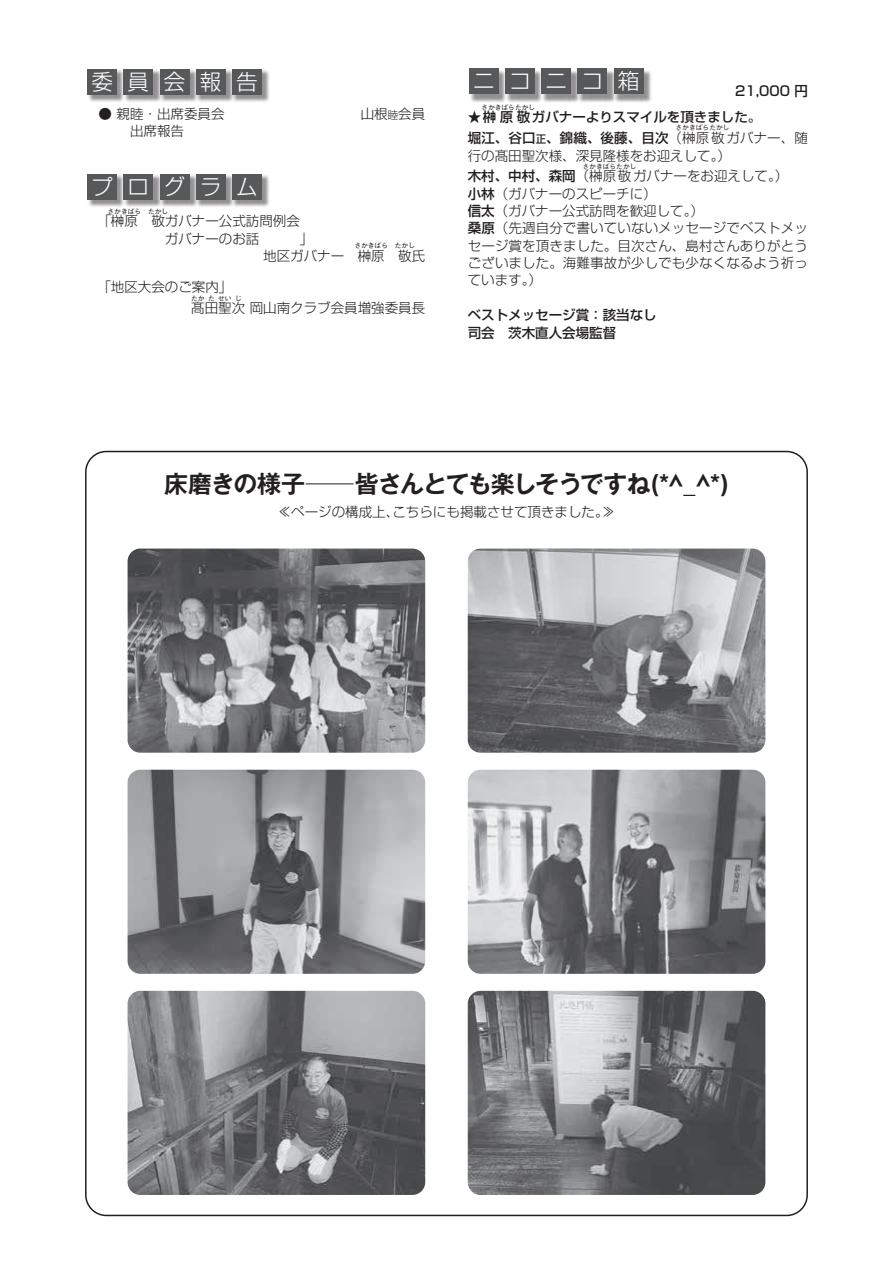
<style>
.page{position:relative;width:893px;height:1263px;background:#fff}
.page>*{position:absolute;margin:0;border:0;box-sizing:border-box;transform-origin:0 0}
.t1{font:700 24px "Gothic MB101 Pro De";letter-spacing:-.045em;color:#231f20}
.t2{font:300 21.6px "Shin Go";letter-spacing:.675em;color:#fff}
.t3{font:300 21.6px "Shin Go Pro";letter-spacing:.675em;color:#fff}
.t4{font:300 13.5px/17.4px "Shin Go Pr 6";color:#231f20}
.t5{font:500 13.5px/17.4px "Shin Go Pr 6";color:#231f20}
.t6{font:300 6.75px "Shin Go Pr 6";color:#231f20}
.t7{font:500 6.75px "Shin Go Pr 6";color:#231f20}
.s1{font-size:10.5px}
.s2{font-weight:300}
.s3{font-weight:500}
</style>
<div class="page">
<img style="left:89px;top:70px;width:34px;height:32px">
<div style="left:87px;top:69px;width:30px;height:26px;background:#57585a"></div>
<img style="left:123px;top:69px;width:36px;height:33px">
<div style="left:124px;top:69px;width:29px;height:26px;background:#57585a"></div>
<img style="left:159px;top:69px;width:36px;height:33px">
<div style="left:160px;top:69px;width:29px;height:26px;background:#57585a"></div>
<img style="left:195px;top:70px;width:36px;height:32px">
<div style="left:196px;top:69px;width:30px;height:26px;background:#57585a"></div>
<img style="left:231px;top:70px;width:38px;height:32px">
<div style="left:232px;top:69px;width:30px;height:26px;background:#57585a"></div>
<img style="left:89px;top:175px;width:34px;height:32px">
<div style="left:87px;top:174px;width:30px;height:26px;background:#57585a"></div>
<img style="left:123px;top:174px;width:36px;height:33px">
<div style="left:124px;top:174px;width:29px;height:26px;background:#57585a"></div>
<img style="left:159px;top:174px;width:36px;height:33px">
<div style="left:160px;top:174px;width:29px;height:26px;background:#57585a"></div>
<img style="left:195px;top:175px;width:36px;height:32px">
<div style="left:196px;top:174px;width:30px;height:26px;background:#57585a"></div>
<img style="left:231px;top:175px;width:38px;height:32px">
<div style="left:232px;top:174px;width:30px;height:26px;background:#57585a"></div>
<img style="left:469px;top:68px;width:36px;height:34px">
<div style="left:469px;top:69px;width:30px;height:25px;background:#57585a"></div>
<img style="left:505px;top:68px;width:36px;height:34px">
<div style="left:505px;top:69px;width:30px;height:25px;background:#57585a"></div>
<img style="left:541px;top:68px;width:36px;height:34px">
<div style="left:541px;top:69px;width:30px;height:25px;background:#57585a"></div>
<img style="left:577px;top:68px;width:36px;height:34px">
<div style="left:577px;top:69px;width:30px;height:25px;background:#57585a"></div>
<img style="left:613px;top:68px;width:38px;height:34px">
<div style="left:614px;top:69px;width:29px;height:25px;background:#57585a"></div>
<img style="left:128px;top:770px;width:297px;height:204px">
<img style="left:468px;top:549px;width:297px;height:204px">
<img style="left:128px;top:991px;width:297px;height:204px">
<img style="left:468px;top:991px;width:297px;height:204px">
<img style="left:128px;top:549px;width:297px;height:204px">
<img style="left:468px;top:770px;width:297px;height:204px">
<h2 class="t2" style="left:91px;top:67px;width:168px">委員会報告</h2>
<p class="t4" style="left:99px;top:104px;width:127px">● 親睦・出席委員会</p>
<p class="t4" style="left:361px;top:104px;width:66px">山根<span class="s1">睦</span>会員</p>
<p class="t4" style="left:130px;top:121px;width:55px">出席報告</p>
<h2 class="t3" style="left:91px;top:169px;width:168px">プログラム</h2>
<p class="t4" style="left:97px;top:211px;width:204px">「榊原　敬ガバナー公式訪問例会</p>
<p class="t6" style="left:108px;top:206px;width:35px">さかきばら</p>
<p class="t6" style="left:148px;top:206px;width:22px">たかし</p>
<p class="t4" style="left:263px;top:229px;width:163px;text-indent:-98px">ガバナーのお話　　　」<br>地区ガバナー　榊原　敬氏</p>
<p class="t6" style="left:354px;top:240px;width:35px">さかきばら</p>
<p class="t6" style="left:395px;top:240px;width:22px">たかし</p>
<p class="t4" style="left:191px;top:276px;width:235px;line-height:20.9px;text-indent:-94px">「地区大会のご案内」<br>髙田聖次岡山南クラブ会員増強委員長</p>
<p class="t6" style="left:191px;top:292px;width:15px">たか</p>
<p class="t6" style="left:208px;top:292px;width:8px">た</p>
<p class="t6" style="left:218px;top:292px;width:15px">せい</p>
<p class="t6" style="left:235px;top:292px;width:8px">じ</p>
<h2 class="t2" style="left:473px;top:67px;width:168px">ニコニコ箱</h2>
<p class="t5" style="left:735px;top:82px;width:74px">21,000 円</p>
<p class="t5" style="left:468px;top:108px;width:295px">★榊原敬ガバナーよりスマイルを頂きました。</p>
<p class="t7" style="left:481px;top:102px;width:55px">さかきばらたかし</p>
<p class="t5" style="left:468px;top:129px;width:342px">堀江、谷口<span class="s1">正</span>、錦織、後藤、目次<span class="s2">（榊原敬ガバナー、随</span></p>
<p class="t6" style="left:675px;top:122px;width:56px">さかきばらたかし</p>
<p class="t4" style="left:468px;top:144px;width:322px;line-height:20.9px">行の髙田聖次様、深見隆様をお迎えして。）<br><span class="s3">木村、中村、森岡</span>（榊原敬ガバナーをお迎えして。）</p>
<p class="t6" style="left:582px;top:161px;width:55px">さかきばらたかし</p>
<p class="t4" style="left:468px;top:184px;width:342px"><span class="s3">小林</span>（ガバナーのスピーチに）<br><span class="s3">信太</span>（ガバナー公式訪問を歓迎して。）<br><span class="s3">桑原</span>（先週自分で書いていないメッセージでベストメッセージ賞を頂きました。目次さん、島村さんありがとうございました。海難事故が少しでも少なくなるよう祈っています。）</p>
<p class="t5" style="left:468px;top:306px;width:190px">ベストメッセージ賞：該当なし司会　茨木直人会場監督</p>
<h1 class="t1" style="left:164px;top:464px;width:566px">床磨きの様子─皆さんとても楽しそうですね(*^_^*)</h1>
<p class="t4" style="left:278px;top:502px;width:339px">≪ページの構成上、こちらにも掲載させて頂きました。≫</p>
</div>
